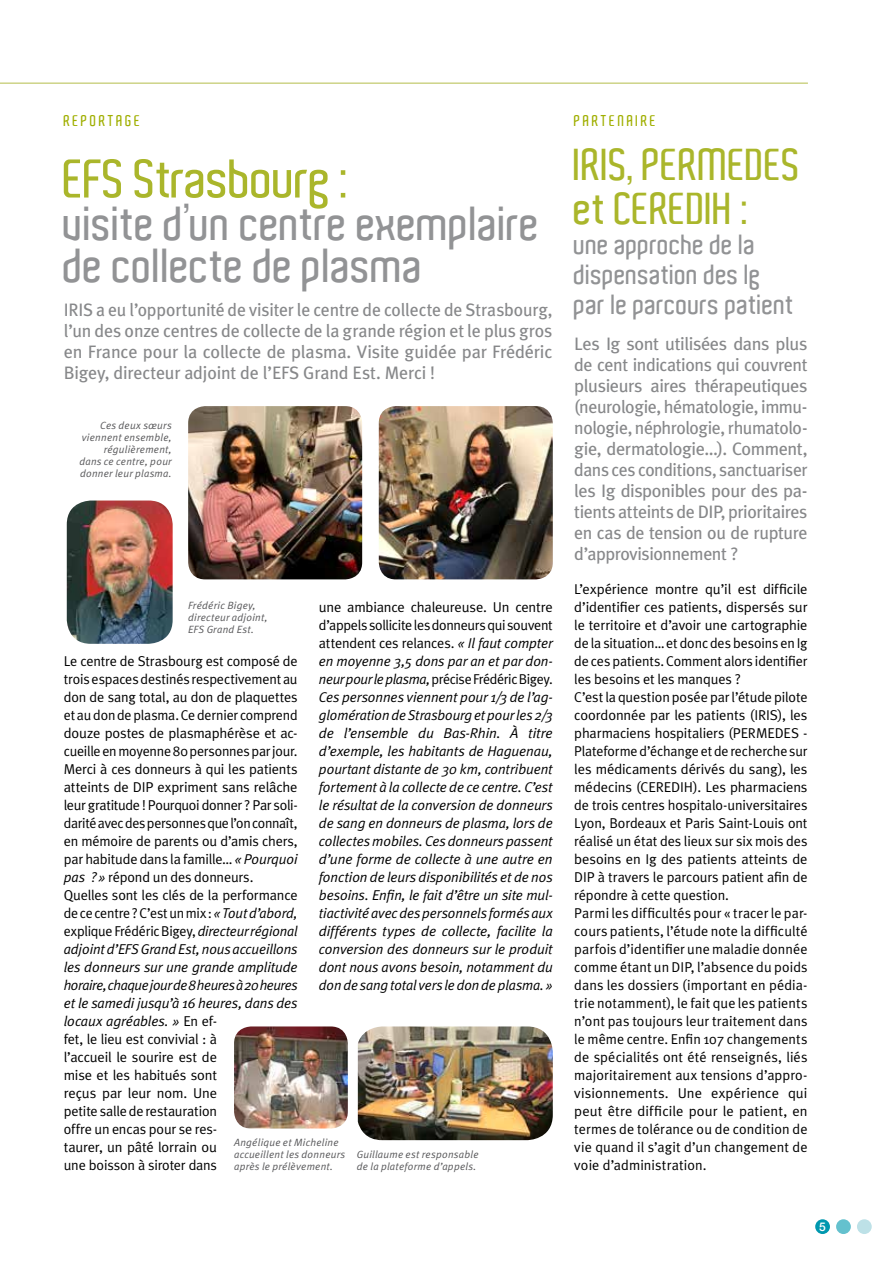
<style>
.page{position:relative;width:893px;height:1263px;background:#fff}
.page>*{position:absolute;margin:0;border:0;box-sizing:border-box;transform-origin:0 0}
.t1{font:600 52.5px "Aldo";letter-spacing:-.02em;color:#aab62b}
.t2{font:600 46.5px/42px "Aldo";letter-spacing:-.005em;color:#929395}
.t3{font:600 43.5px/43.5px "Aldo";letter-spacing:-.005em;color:#aab62b}
.t4{font:600 27px/30px "Aldo";color:#929395}
.t5{font:18px/21px "Meta Plus";letter-spacing:-.015em;color:#87888a;text-align:justify}
.t6{font:600 15px "Aldo";letter-spacing:.16em;color:#a0af00}
.t7{font:14.25px/18px "Meta Plus Normal";letter-spacing:-.01em;color:#000}
.t8{font:italic 14.25px/18px "Meta Plus Normal";letter-spacing:-.01em;color:#000;text-align:justify}
.t9{font:500 12px "Helvetica Neue";color:#fff}
.t10{font:italic 10.5px/12px "Meta Plus Normal";letter-spacing:.025em;color:#58585a}
.s1{font-style:normal}
.s2{font-style:italic}
</style>
<div class="page">
<div style="left:815px;top:1219px;width:15px;height:15px;background:#0098af;border-radius:50%"></div>
<div style="left:836px;top:1219px;width:15px;height:15px;background:#64c1ce;border-radius:50%"></div>
<div style="left:857px;top:1219px;width:15px;height:15px;background:#bde1e7;border-radius:50%"></div>
<hr style="left:0;top:83px;width:808px;height:1px;background:#bdc55f">
<img style="left:358px;top:1026px;width:195px;height:114px">
<img style="left:68px;top:501px;width:104px;height:142px">
<div style="left:64px;top:497px;width:112px;height:150px;border:3px solid #fff;border-radius:26px"></div>
<img style="left:234px;top:1026px;width:114px;height:102px">
<img style="left:188px;top:406px;width:174px;height:173px">
<img style="left:379px;top:406px;width:174px;height:173px">
<p class="t6" style="left:64px;top:112px;width:78px">REPORTAGE</p>
<h1 class="t1" style="left:64px;top:149px;width:288px">EFS Strasbourg :</h1>
<h2 class="t2" style="left:64px;top:202px;width:478px">visite d’un centre exemplaire de collecte de plasma</h2>
<p class="t5" style="left:64px;top:299px;width:490px">IRIS a eu l’opportunité de visiter le centre de collecte de Strasbourg, l’un des onze centres de collecte de la grande région et le plus gros en France pour la collecte de plasma. Visite guidée par Frédéric Bigey, directeur adjoint de l’EFS Grand Est. Merci !</p>
<p class="t10" style="left:79px;top:419px;width:94px;text-align:right">Ces deux sœurs viennent ensemble, régulièrement, dans ce centre, pour donner leur plasma.</p>
<p class="t10" style="left:188px;top:599px;width:81px">Frédéric Bigey, directeur adjoint,<br>EFS Grand Est.</p>
<p class="t8" style="left:319px;top:598px;width:235px"><span class="s1">une ambiance chaleureuse. Un centre d’appels sollicite les donneurs qui souvent attendent ces relances.</span> « Il faut compter en moyenne 3,5 dons par an et par don&shy;neur pour le plasma, <span class="s1">précise Frédéric Bigey.<br></span>Ces personnes viennent pour 1/3 de l’ag&shy;glomération de Strasbourg et pour les 2/3 de l’ensemble du Bas-Rhin. À titre d’exemple, les habitants de Haguenau, pourtant distante de 30 km, contribuent fortement à la collecte de ce centre. C’est le résultat de la conversion de donneurs de sang en donneurs de plasma, lors de collectes mobiles. Ces donneurs passent d’une forme de collecte à une autre en fonction de leurs disponibilités et de nos besoins. Enfin, le fait d’être un site mul&shy;tiactivité avec des personnels formés aux différents types de collecte, facilite la conversion des donneurs sur le produit dont nous avons besoin, notamment du don de sang total vers le don de plasma. »</p>
<p class="t7" style="left:64px;top:652px;width:235px">Le centre de Strasbourg est composé de trois espaces destinés respectivement au don de sang total, au don de plaquettes et au don de plasma. Ce dernier comprend douze postes de plasmaphérèse et ac&shy;cueille en moyenne 80 personnes par jour.<br>Merci à ces donneurs à qui les patients atteints de DIP expriment sans relâche leur gratitude ! Pourquoi donner ? Par soli&shy;darité avec des personnes que l’on connaît, en mémoire de parents ou d’amis chers, par habitude dans la famille… <span class="s2">« Pourquoi pas ? »</span> répond un des donneurs.<br>Quelles sont les clés de la performance de ce centre ? C’est un mix : <span class="s2">«Tout d’abord, </span>explique Frédéric Bigey, <span class="s2">directeur régional adjoint d’EFS Grand Est, nous accueillons les donneurs sur une grande amplitude horaire, chaque jour de 8heures à 20heures et le samedi jusqu’à 16 heures, dans des locaux agréables. »</span> En ef-<br>fet, le lieu est convivial : à<br>l’accueil le sourire est de<br>mise et les habitués sont<br>reçus par leur nom. Une<br>petite salle de restauration<br>offre un encas pour se res-<br>taurer, un pâté lorrain ou<br>une boisson à siroter dans</p>
<p class="t10" style="left:234px;top:1136px;width:113px">Angélique et Micheline accueillent les donneurs après le prélèvement.</p>
<p class="t10" style="left:357px;top:1148px;width:123px">Guillaume est responsable de la plateforme d’appels.</p>
<p class="t6" style="left:574px;top:112px;width:83px">PARTENAIRE</p>
<h3 class="t3" style="left:574px;top:143px;width:229px">IRIS, PERMEDES et CEREDIH :</h3>
<h3 class="t4" style="left:574px;top:229px;width:221px">une approche de la dispensation des Ig par le parcours patient</h3>
<p class="t5" style="left:574px;top:333px;width:235px">Les Ig sont utilisées dans plus de cent indications qui couvrent plusieurs aires thérapeutiques (neurologie, hématologie, immu&shy;nologie, néphrologie, rhumatolo&shy;gie, dermatologie…). Comment, dans ces conditions, sanctuariser les Ig disponibles pour des pa&shy;tients atteints de DIP, prioritaires en cas de tension ou de rupture d’approvisionnement ?</p>
<p class="t7" style="left:574px;top:580px;width:235px">L’expérience montre qu’il est difficile d’identifier ces patients, dispersés sur le territoire et d’avoir une cartographie de la situation… et donc des besoins en Ig de ces patients. Comment alors identifier les besoins et les manques ?<br>C’est la question posée par l’étude pilote coordonnée par les patients (IRIS), les pharmaciens hospitaliers (PERMEDES - Plateforme d’échange et de recherche sur les médicaments dérivés du sang), les médecins (CEREDIH). Les pharmaciens de trois centres hospitalo-universitaires Lyon, Bordeaux et Paris Saint-Louis ont réalisé un état des lieux sur six mois des besoins en Ig des patients atteints de DIP à travers le parcours patient afin de répondre à cette question.<br>Parmi les difficultés pour « tracer le par&shy;cours patients, l’étude note la difficulté parfois d’identifier une maladie donnée comme étant un DIP, l’absence du poids dans les dossiers (important en pédia&shy;trie notamment), le fait que les patients n’ont pas toujours leur traitement dans le même centre. Enfin 107 changements de spécialités ont été renseignés, liés majoritairement aux tensions d’appro&shy;visionnements. Une expérience qui peut être difficile pour le patient, en termes de tolérance ou de condition de vie quand il s’agit d’un changement de voie d’administration.</p>
<p class="t9" style="left:819px;top:1219px;width:8px">5</p>
</div>
